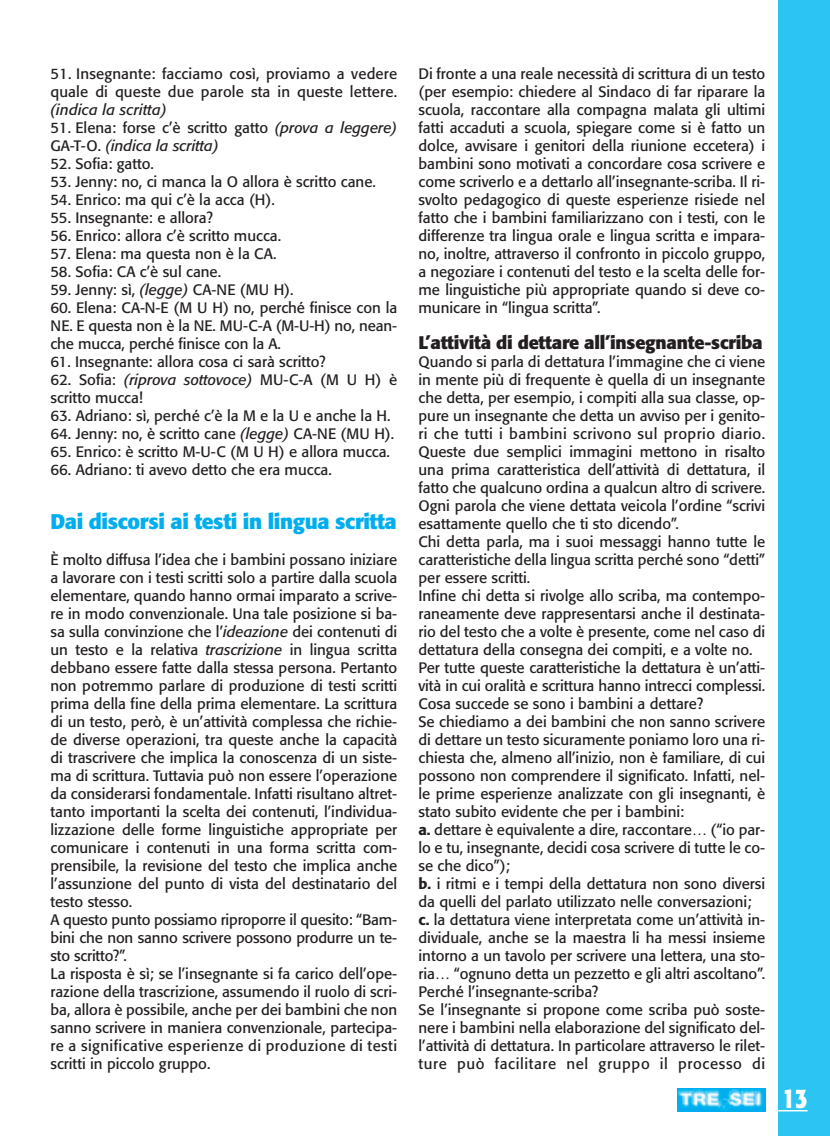
<style>
.page{position:relative;width:830px;height:1136px;background:#fff}
.page>*{position:absolute;margin:0;border:0;box-sizing:border-box;transform-origin:0 0}
.t1{font:700 26.85px "Formata";color:#fff;scale:.8 1}
.t2{font:700 21px "Formata";letter-spacing:-.015em;color:#00aeef}
.t3{font:700 18px "Formata";letter-spacing:-.01em;color:#231f20}
.t4{font:15px/18px "Formata";color:#231f20}
.t5{font:italic 15px "Formata";letter-spacing:.01em;color:#231f20}
.s1{font-style:italic}
.s2{font-weight:500}
</style>
<div class="page">
<div style="left:778px;top:0;width:51px;height:1136px;background:#2bc4f3"></div>
<hr style="left:778px;top:1109px;width:29px;height:2px;background:#fff">
<img style="left:677px;top:1088px;width:88px;height:23px">
<p class="t4" style="left:50px;top:66px;width:348px">51. Insegnante: facciamo così, proviamo a vedere quale di queste due parole sta in queste lettere.</p>
<p class="t5" style="left:50px;top:103px;width:118px">(indica la scritta)</p>
<p class="t4" style="left:50px;top:120px;width:348px">51. Elena: forse c’è scritto gatto <span class="s1">(prova a leggere)<br></span>GA-T-O. <span class="s1">(indica la scritta)</span></p>
<p class="t4" style="left:50px;top:156px;width:105px">52. Sofia: gatto.</p>
<p class="t4" style="left:50px;top:174px;width:327px">53. Jenny: no, ci manca la O allora è scritto cane.</p>
<p class="t4" style="left:50px;top:192px;width:226px">54. Enrico: ma qui c’è la acca (H).</p>
<p class="t4" style="left:50px;top:210px;width:164px">55. Insegnante: e allora?</p>
<p class="t4" style="left:50px;top:228px;width:232px">56. Enrico: allora c’è scritto mucca.</p>
<p class="t4" style="left:50px;top:246px;width:227px">57. Elena: ma questa non è la CA.</p>
<p class="t4" style="left:50px;top:264px;width:172px">58. Sofia: CA c’è sul cane.</p>
<p class="t4" style="left:50px;top:282px;width:245px">59. Jenny: sì, <span class="s1">(legge)</span> CA-NE (MU H).</p>
<p class="t4" style="left:50px;top:300px;width:348px;text-align:justify">60. Elena: CA-N-E (M U H) no, perché finisce con la NE. E questa non è la NE. MU-C-A (M-U-H) no, nean&shy;che mucca, perché finisce con la A.</p>
<p class="t4" style="left:50px;top:354px;width:277px">61. Insegnante: allora cosa ci sarà scritto?</p>
<p class="t4" style="left:50px;top:372px;width:348px">62. Sofia: <span class="s1">(riprova sottovoce)</span> MU-C-A (M U H) è scritto mucca!</p>
<p class="t4" style="left:50px;top:408px;width:341px">63. Adriano: sì, perché c’è la M e la U e anche la H.</p>
<p class="t4" style="left:50px;top:426px;width:345px">64. Jenny: no, è scritto cane <span class="s1">(legge)</span> CA-NE (MU H).</p>
<p class="t4" style="left:50px;top:444px;width:341px">65. Enrico: è scritto M-U-C (M U H) e allora mucca.</p>
<p class="t4" style="left:50px;top:462px;width:283px">66. Adriano: ti avevo detto che era mucca.</p>
<h2 class="t2" style="left:50px;top:512px;width:348px">Dai discorsi ai testi in lingua scritta</h2>
<p class="t4" style="left:50px;top:552px;width:348px">È molto diffusa l’idea che i bambini possano iniziare a lavorare con i testi scritti solo a partire dalla scuola elementare, quando hanno ormai imparato a scrive&shy;re in modo convenzionale. Una tale posizione si ba&shy;sa sulla convinzione che l’<span class="s1">ideazione</span> dei contenuti di un testo e la relativa <span class="s1">trascrizione</span> in lingua scritta debbano essere fatte dalla stessa persona. Pertanto non potremmo parlare di produzione di testi scritti prima della fine della prima elementare. La scrittura di un testo, però, è un’attività complessa che richie&shy;de diverse operazioni, tra queste anche la capacità di trascrivere che implica la conoscenza di un siste&shy;ma di scrittura. Tuttavia può non essere l’operazione da considerarsi fondamentale. Infatti risultano altret&shy;tanto importanti la scelta dei contenuti, l’individua&shy;lizzazione delle forme linguistiche appropriate per comunicare i contenuti in una forma scritta com&shy;prensibile, la revisione del testo che implica anche l’assunzione del punto di vista del destinatario del testo stesso.<br>A questo punto possiamo riproporre il quesito: “Bam&shy;bini che non sanno scrivere possono produrre un te&shy;sto scritto?”.<br>La risposta è sì; se l’insegnante si fa carico dell’ope&shy;razione della trascrizione, assumendo il ruolo di scri&shy;ba, allora è possibile, anche per dei bambini che non sanno scrivere in maniera convenzionale, partecipa&shy;re a significative esperienze di produzione di testi scritti in piccolo gruppo.</p>
<p class="t4" style="left:418px;top:66px;width:348px;text-align:justify">Di fronte a una reale necessità di scrittura di un testo (per esempio: chiedere al Sindaco di far riparare la scuola, raccontare alla compagna malata gli ultimi fatti accaduti a scuola, spiegare come si è fatto un dolce, avvisare i genitori della riunione eccetera) i bambini sono motivati a concordare cosa scrivere e come scriverlo e a dettarlo all’insegnante-scriba. Il ri&shy;svolto pedagogico di queste esperienze risiede nel fatto che i bambini familiarizzano con i testi, con le differenze tra lingua orale e lingua scritta e impara&shy;no, inoltre, attraverso il confronto in piccolo gruppo, a negoziare i contenuti del testo e la scelta delle for&shy;me linguistiche più appropriate quando si deve co&shy;municare in “lingua scritta”.</p>
<p class="t3" style="left:418px;top:335px;width:346px">L’attività di dettare all’insegnante-scriba</p>
<p class="t4" style="left:418px;top:354px;width:348px">Quando si parla di dettatura l’immagine che ci viene in mente più di frequente è quella di un insegnante che detta, per esempio, i compiti alla sua classe, op&shy;pure un insegnante che detta un avviso per i genito&shy;ri che tutti i bambini scrivono sul proprio diario.<br>Queste due semplici immagini mettono in risalto una prima caratteristica dell’attività di dettatura, il fatto che qualcuno ordina a qualcun altro di scrivere.<br>Ogni parola che viene dettata veicola l’ordine “scrivi esattamente quello che ti sto dicendo”.<br>Chi detta parla, ma i suoi messaggi hanno tutte le caratteristiche della lingua scritta perché sono “detti” per essere scritti.<br>Infine chi detta si rivolge allo scriba, ma contempo&shy;raneamente deve rappresentarsi anche il destinata&shy;rio del testo che a volte è presente, come nel caso di dettatura della consegna dei compiti, e a volte no.<br>Per tutte queste caratteristiche la dettatura è un’atti&shy;vità in cui oralità e scrittura hanno intrecci complessi.<br>Cosa succede se sono i bambini a dettare?<br>Se chiediamo a dei bambini che non sanno scrivere di dettare un testo sicuramente poniamo loro una ri&shy;chiesta che, almeno all’inizio, non è familiare, di cui possono non comprendere il significato. Infatti, nel&shy;le prime esperienze analizzate con gli insegnanti, è stato subito evidente che per i bambini:<br><span class="s2">a.</span> dettare è equivalente a dire, raccontare… (“io par&shy;lo e tu, insegnante, decidi cosa scrivere di tutte le co&shy;se che dico”);<br><span class="s2">b.</span> i ritmi e i tempi della dettatura non sono diversi da quelli del parlato utilizzato nelle conversazioni; <span class="s2">c.</span> la dettatura viene interpretata come un’attività in&shy;dividuale, anche se la maestra li ha messi insieme intorno a un tavolo per scrivere una lettera, una sto&shy;ria… “ognuno detta un pezzetto e gli altri ascoltano”.<br>Perché l’insegnante-scriba?<br>Se l’insegnante si propone come scriba può soste&shy;nere i bambini nella elaborazione del significato del&shy;l’attività di dettatura. In particolare attraverso le rilet&shy;ture può facilitare nel gruppo il processo di</p>
<h1 class="t1" style="left:782px;top:1086px;width:33px">13</h1>
</div>
